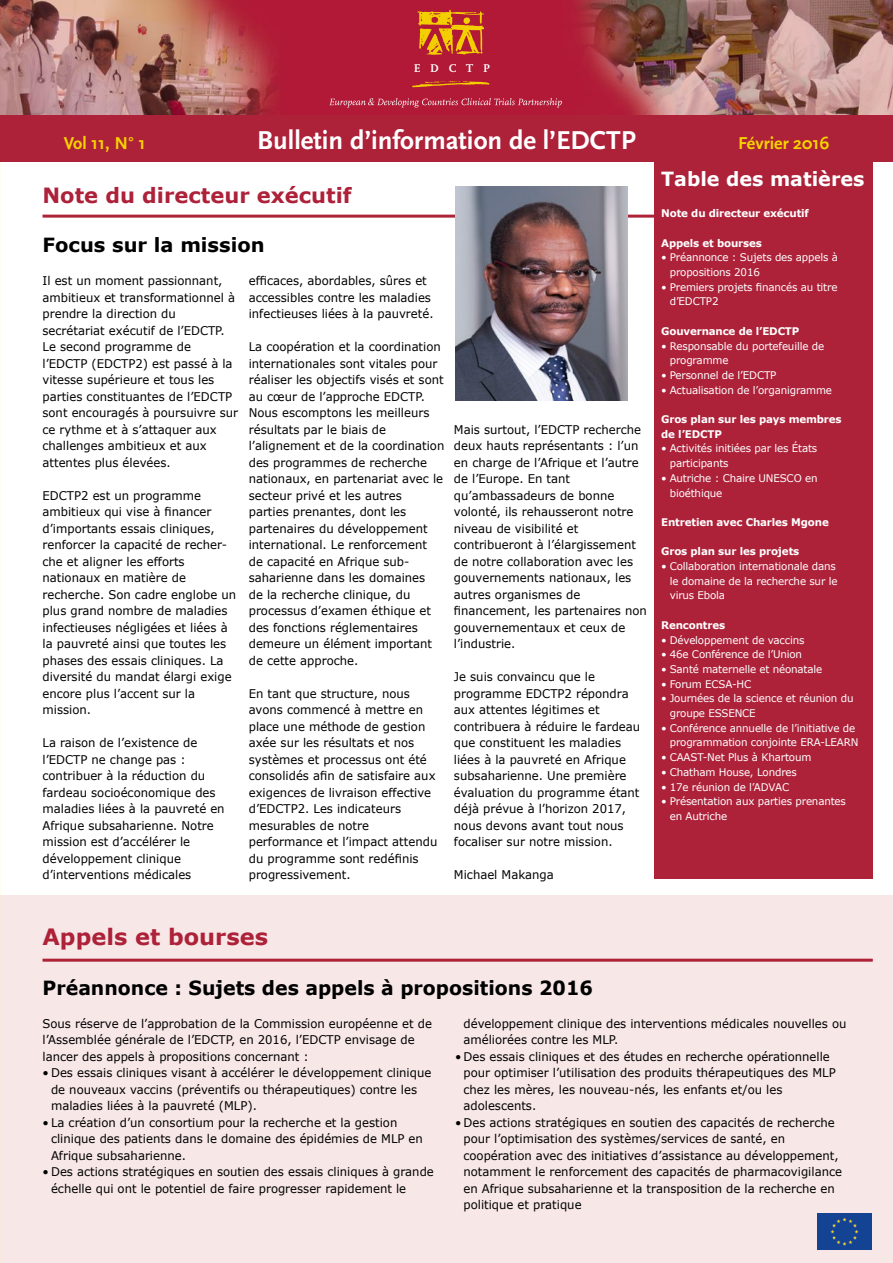
<style>
.page{position:relative;width:893px;height:1263px;background:#fff}
.page>*{position:absolute;margin:0;border:0;box-sizing:border-box;transform-origin:0 0}
.t1{font:700 27px "Scala Sans";color:#fff}
.kop{font:700 22.5px "Verdana";color:#ad2139}
.kop-2{font:700 21px "Verdana";color:#ad2139}
.Kleine_kop_zwart{font:700 19.5px "Verdana";color:#000}
.kop-3{font:700 19.5px "Verdana";color:#fff}
.t2{font:700 18px "Scala Sans";color:#f7d200}
.plat{font:12px/16.5px "Verdana";color:#000}
.opsom{font:12px/16.5px "Verdana";color:#000}
.t3{font:700 11.7px "Scala";letter-spacing:.83em;color:#fff}
.plat-2{font:10.5px/14.7px "Verdana";letter-spacing:-.015em;color:#fff}
.plat-3{font:700 10.5px/14.7px "Verdana";letter-spacing:-.015em;color:#fff}
</style>
<div class="page">
<div style="left:0;top:896px;width:893px;height:367px;background:#f7e8e7"></div>
<hr style="left:43px;top:215px;width:807px;height:3px;background:#ae2338">
<img style="left:0;top:0;width:893px;height:115px">
<div style="left:0;top:115px;width:893px;height:47px;background:#ad2139"></div>
<svg style="left:417px;top:10px;width:67px;height:45px;background:#cf6c1c"></svg>
<svg style="left:412px;top:81px;width:77px;height:6px"></svg>
<svg style="left:329px;top:98px;width:233px;height:10px;background:#bd3d56"></svg>
<img style="left:817px;top:1213px;width:55px;height:37px">
<div style="left:654px;top:117px;width:219px;height:762px;background:#ad2139"></div>
<hr style="left:43px;top:959px;width:830px;height:3px;background:#ae2338">
<img style="left:455px;top:186px;width:173px;height:215px">
<p class="t3" style="left:414px;top:62px;width:78px">EDCTP</p>
<p class="t2" style="left:64px;top:133px;width:83px">Vol 11, N° 1</p>
<p class="t1" style="left:257px;top:126px;width:380px">Bulletin d’information de l’EDCTP</p>
<p class="t2" style="left:738px;top:133px;width:92px">Février 2016</p>
<p class="kop-2" style="left:43px;top:180px;width:311px">Note du directeur exécutif</p>
<p class="Kleine_kop_zwart" style="left:43px;top:231px;width:224px">Focus sur la mission</p>
<p class="plat" style="left:43px;top:272px;width:197px">Il est un moment passionnant, ambitieux et transformationnel à prendre la direction du secrétariat exécutif de l’EDCTP.<br>Le second programme de l’EDCTP (EDCTP2) est passé à la vitesse supérieure et tous les parties constituantes de l’EDCTP sont encouragés à poursuivre sur ce rythme et à s’attaquer aux challenges ambitieux et aux attentes plus élevées.</p>
<p class="plat" style="left:43px;top:487px;width:195px">EDCTP2 est un programme ambitieux qui vise à financer d’importants essais cliniques, renforcer la capacité de recher&shy;che et aligner les efforts nationaux en matière de recherche. Son cadre englobe un plus grand nombre de maladies infectieuses négligées et liées à la pauvreté ainsi que toutes les phases des essais cliniques. La diversité du mandat élargi exige encore plus l’accent sur la mission.</p>
<p class="plat" style="left:43px;top:734px;width:184px">La raison de l’existence de l’EDCTP ne change pas : contribuer à la réduction du fardeau socioéconomique des maladies liées à la pauvreté en<br>Afrique subsaharienne. Notre mission est d’accélérer le développement clinique d’interventions médicales</p>
<p class="plat" style="left:249px;top:272px;width:186px">efficaces, abordables, sûres et accessibles contre les maladies infectieuses liées à la pauvreté.</p>
<p class="plat" style="left:249px;top:338px;width:197px">La coopération et la coordination internationales sont vitales pour réaliser les objectifs visés et sont au cœur de l’approche EDCTP.<br>Nous escomptons les meilleurs résultats par le biais de l’alignement et de la coordination des programmes de recherche nationaux, en partenariat avec le secteur privé et les autres parties prenantes, dont les partenaires du développement international. Le renforcement<br>de capacité en Afrique sub&shy;saharienne dans les domaines<br>de la recherche clinique, du processus d’examen éthique et des fonctions réglementaires demeure un élément important de cette approche.</p>
<p class="plat" style="left:249px;top:685px;width:190px">En tant que structure, nous avons commencé à mettre en place une méthode de gestion axée sur les résultats et nos systèmes et processus ont été consolidés afin de satisfaire aux exigences de livraison effective d’EDCTP2. Les indicateurs mesurables de notre performance et l’impact attendu du programme sont redéfinis progressivement.</p>
<p class="plat" style="left:454px;top:421px;width:194px">Mais surtout, l’EDCTP recherche deux hauts représentants : l’un en charge de l’Afrique et l’autre de l’Europe. En tant qu’ambassadeurs de bonne volonté, ils rehausseront notre niveau de visibilité et contribueront à l’élargissement de notre collaboration avec les gouvernements nationaux, les autres organismes de financement, les partenaires non gouvernementaux et ceux de l’industrie.</p>
<p class="plat" style="left:454px;top:668px;width:188px">Je suis convaincu que le programme EDCTP2 répondra aux attentes légitimes et contribuera à réduire le fardeau que constituent les maladies liées à la pauvreté en Afrique subsaharienne. Une première évaluation du programme étant déjà prévue à l’horizon 2017, nous devons avant tout nous focaliser sur notre mission.</p>
<p class="plat" style="left:454px;top:866px;width:101px">Michael Makanga</p>
<p class="kop-3" style="left:661px;top:165px;width:205px">Table des matières</p>
<p class="plat-3" style="left:661px;top:206px;width:149px">Note du directeur exécutif</p>
<p class="plat-3" style="left:661px;top:235px;width:102px">Appels et bourses</p>
<p class="plat-2" style="left:670px;top:250px;width:170px;text-indent:-9px">• Préannonce : Sujets des appels à propositions 2016</p>
<p class="plat-2" style="left:670px;top:279px;width:169px;text-indent:-9px">• Premiers projets financés au titre d’EDCTP2</p>
<p class="plat-3" style="left:661px;top:323px;width:140px">Gouvernance de l’EDCTP</p>
<p class="plat-2" style="left:670px;top:338px;width:156px;text-indent:-9px">• Responsable du portefeuille de programme</p>
<p class="plat-2" style="left:661px;top:368px;width:117px">• Personnel de l’EDCTP</p>
<p class="plat-2" style="left:661px;top:382px;width:172px">• Actualisation de l’organigramme</p>
<p class="plat-3" style="left:661px;top:412px;width:182px">Gros plan sur les pays membres de l’EDCTP</p>
<p class="plat-2" style="left:670px;top:441px;width:149px;text-indent:-9px">• Activités initiées par les États participants</p>
<p class="plat-2" style="left:670px;top:471px;width:149px;text-indent:-9px">• Autriche : Chaire UNESCO en bioéthique</p>
<p class="plat-3" style="left:661px;top:515px;width:169px">Entretien avec Charles Mgone</p>
<p class="plat-3" style="left:661px;top:544px;width:140px">Gros plan sur les projets</p>
<p class="plat-2" style="left:670px;top:559px;width:169px;text-indent:-9px">• Collaboration internationale dans le domaine de la recherche sur le virus Ebola</p>
<p class="plat-3" style="left:661px;top:617px;width:65px">Rencontres</p>
<p class="plat-2" style="left:661px;top:632px;width:145px">• Développement de vaccins</p>
<p class="plat-2" style="left:661px;top:647px;width:142px">• 46e Conférence de l’Union</p>
<p class="plat-2" style="left:661px;top:662px;width:163px">• Santé maternelle et néonatale</p>
<p class="plat-2" style="left:661px;top:676px;width:92px">• Forum ECSA-HC</p>
<p class="plat-2" style="left:670px;top:691px;width:185px;text-indent:-9px">• Journées de la science et réunion du groupe ESSENCE</p>
<p class="plat-2" style="left:661px;top:720px;width:199px;text-align:right">• Conférence annuelle de l’initiative de programmation conjointe ERA-LEARN</p>
<p class="plat-2" style="left:661px;top:750px;width:152px">• CAAST-Net Plus à Khartoum</p>
<p class="plat-2" style="left:661px;top:765px;width:137px">• Chatham House, Londres</p>
<p class="plat-2" style="left:661px;top:779px;width:130px">• 17e réunion de l’ADVAC</p>
<p class="plat-2" style="left:670px;top:794px;width:178px;text-indent:-9px">• Présentation aux parties prenantes en Autriche</p>
<p class="kop" style="left:43px;top:921px;width:227px">Appels et bourses</p>
<p class="Kleine_kop_zwart" style="left:43px;top:974px;width:552px">Préannonce : Sujets des appels à propositions 2016</p>
<p class="opsom" style="left:43px;top:1015px;width:391px">Sous réserve de l’approbation de la Commission européenne et de l’Assemblée générale de l’EDCTP, en 2016, l’EDCTP envisage de lancer des appels à propositions concernant :</p>
<p class="opsom" style="left:51px;top:1064px;width:382px;text-indent:-9px">• Des essais cliniques visant à accélérer le développement clinique de nouveaux vaccins (préventifs ou thérapeutiques) contre les maladies liées à la pauvreté (MLP).</p>
<p class="opsom" style="left:51px;top:1114px;width:373px;text-indent:-9px">• La création d’un consortium pour la recherche et la gestion clinique des patients dans le domaine des épidémies de MLP en<br>Afrique subsaharienne.</p>
<p class="opsom" style="left:51px;top:1163px;width:384px;text-indent:-9px">• Des actions stratégiques en soutien des essais cliniques à grande échelle qui ont le potentiel de faire progresser rapidement le</p>
<p class="opsom" style="left:463px;top:1015px;width:384px">développement clinique des interventions médicales nouvelles ou améliorées contre les MLP.</p>
<p class="opsom" style="left:463px;top:1048px;width:374px;text-indent:-9px">• Des essais cliniques et des études en recherche opérationnelle pour optimiser l’utilisation des produits thérapeutiques des MLP chez les mères, les nouveau-nés, les enfants et/ou les adolescents.</p>
<p class="opsom" style="left:463px;top:1114px;width:380px;text-indent:-9px">• Des actions stratégiques en soutien des capacités de recherche pour l’optimisation des systèmes/services de santé, en coopération avec des initiatives d’assistance au développement, notamment le renforcement des capacités de pharmacovigilance en Afrique subsaharienne et la transposition de la recherche en politique et pratique</p>
</div>
